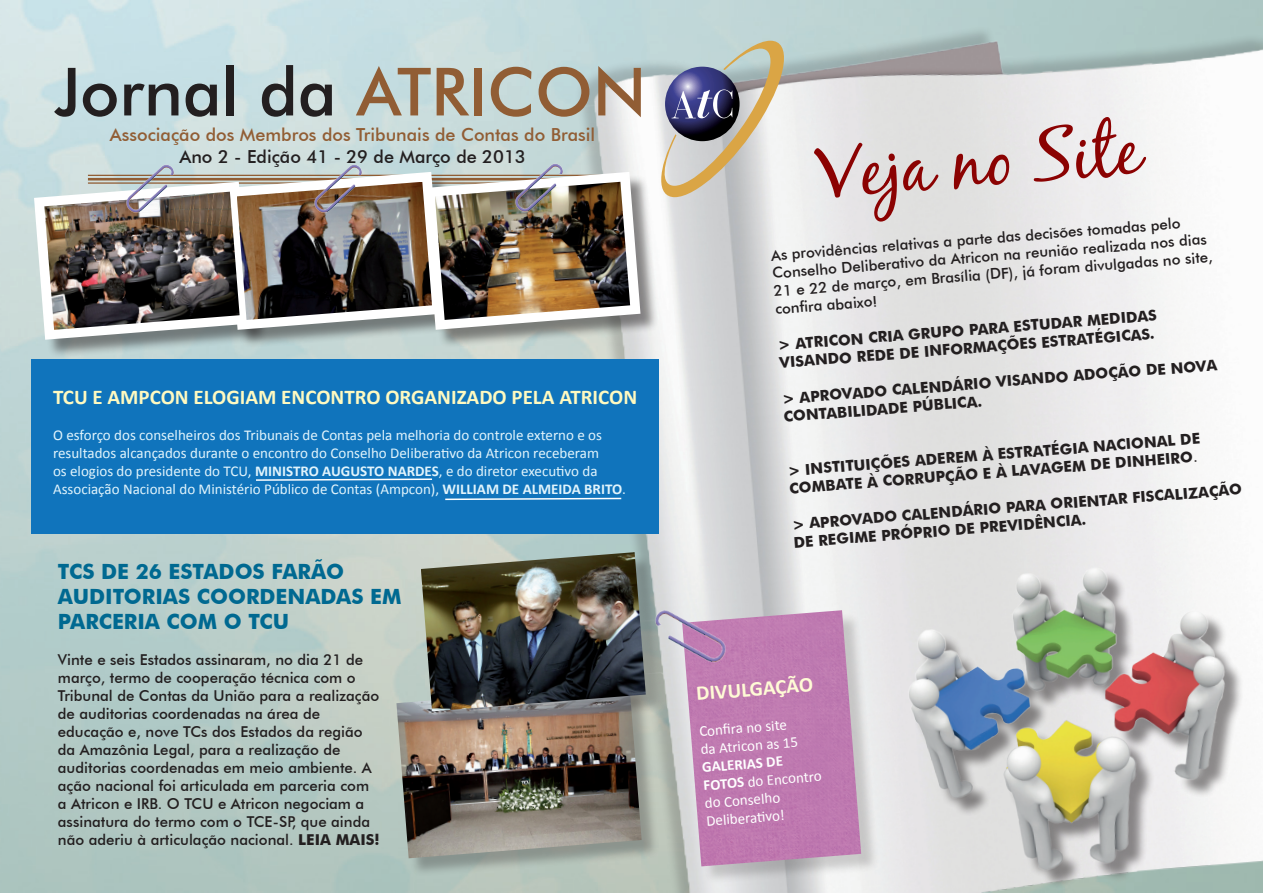
<style>
.page{position:relative;width:1263px;height:893px;background:#fff}
.page>*{position:absolute;margin:0;border:0;box-sizing:border-box;transform-origin:0 0}
.t1{font:75px "Black Jack";color:#8b0202}
.t2{font:500 66.6px "Futura BT";color:#231f20}
.t3{font:700 21px/25.2px "Futura BT";color:#006991}
.t4{font:700 21px "Calibri";color:#fffac1}
.t5{font:700 21px "Calibri";color:#fffbd6}
.t6{font:500 18px "Futura BT";color:#915d34}
.t7{font:500 18px "Futura BT";color:#231f20}
.t8{font:500 15px/18px "Futura BT";color:#231f20}
.t9{font:15px/18px "Calibri";color:#e1f4fc}
.t10{font:700 15px/18px "Futura BT";color:#231f20}
.t11{font:15px/18px "Calibri";color:#fff}
.s1{color:#915d34}
.s2{font-weight:700}
.s3{font-weight:500}
</style>
<div class="page">
<img style="left:1px;top:0;width:1262px;height:893px">
<img style="left:578px;top:3px;width:685px;height:890px">
<div style="left:685px;top:613px;width:195px;height:272px;background:#231f20;opacity:.2"></div>
<img style="left:682px;top:610px;width:179px;height:256px">
<svg style="left:661px;top:41px;width:123px;height:156px;background:#b0adaa"></svg>
<img style="left:877px;top:545px;width:384px;height:345px">
<div style="left:399px;top:687px;width:261px;height:190px;background:#231f20;opacity:.3"></div>
<img style="left:396px;top:685px;width:246px;height:173px">
<div style="left:423px;top:555px;width:241px;height:175px;background:#231f20;opacity:.3"></div>
<img style="left:421px;top:552px;width:225px;height:159px">
<img style="left:642px;top:585px;width:96px;height:100px">
<div style="left:36px;top:184px;width:233px;height:174px;background:#231f20;opacity:.5"></div>
<div style="left:229px;top:174px;width:232px;height:174px;background:#231f20;opacity:.5"></div>
<div style="left:427px;top:174px;width:232px;height:174px;background:#231f20;opacity:.5"></div>
<svg style="left:33px;top:171px;width:608px;height:170px"></svg>
<img style="left:44px;top:192px;width:196px;height:138px">
<img style="left:237px;top:182px;width:195px;height:138px">
<img style="left:435px;top:182px;width:195px;height:138px">
<img style="left:120px;top:156px;width:58px;height:63px">
<img style="left:308px;top:156px;width:58px;height:63px">
<img style="left:509px;top:155px;width:58px;height:63px">
<div style="left:32px;top:359px;width:627px;height:174px;background:#1074bc"></div>
<svg style="left:256px;top:478px;width:176px;height:3px"></svg>
<svg style="left:445px;top:497px;width:177px;height:4px"></svg>
<h2 class="t2" style="left:54px;top:51px;width:594px">Jornal da <span class="s1">ATRICON</span></h2>
<p class="t6" style="left:110px;top:124px;width:487px">Associação dos Membros dos Tribunais de Contas do Brasil</p>
<p class="t7" style="left:179px;top:145px;width:348px">Ano 2 - Edição 41 - 29 de Março de 2013</p>
<h3 class="t4" style="left:53px;top:383px;width:586px">TCU E AMPCON ELOGIAM ENCONTRO ORGANIZADO PELA ATRICON</h3>
<p class="t9" style="left:53px;top:426px;width:574px">O esforço dos conselheiros dos Tribunais de Contas pela melhoria do controle externo e os resultados alcançados durante o encontro do Conselho Deliberativo da Atricon receberam<br>os elogios do presidente do TCU, <span class="s2">MINISTRO AUGUSTO NARDES</span>, e do diretor executivo da Associação Nacional do Ministério Público de Contas (Ampcon), <span class="s2">WILLIAM DE ALMEIDA BRITO</span>.</p>
<h3 class="t3" style="left:58px;top:558px;width:345px">TCS DE 26 ESTADOS FARÃO<br>AUDITORIAS COORDENADAS EM<br>PARCERIA COM O TCU</h3>
<p class="t8" style="left:58px;top:651px;width:323px">Vinte e seis Estados assinaram, no dia 21 de março, termo de cooperação técnica com o Tribunal de Contas da União para a realização de auditorias coordenadas na área de educação e, nove TCs dos Estados da região da Amazônia Legal, para a realização de auditorias coordenadas em meio ambiente. A ação nacional foi articulada em parceria com a Atricon e IRB. O TCU e Atricon negociam a assinatura do termo com o TCE-SP, que ainda não aderiu à articulação nacional. <span class="s2">LEIA MAIS!</span></p>
<h1 class="t1" style="left:812px;top:129px;width:327px;rotate:-5deg">Veja no Site</h1>
<p class="t8" style="left:770px;top:248px;width:442px;rotate:-5deg">As providências relativas a parte das decisões tomadas pelo<br>Conselho Deliberativo da Atricon na reunião realizada nos dias<br>21 e 22 de março, em Brasília (DF), já foram divulgadas no site,</p>
<p class="t8" style="left:774px;top:300px;width:104px;rotate:-5deg">confi ra abaixo!</p>
<p class="t10" style="left:777px;top:338px;width:381px;rotate:-5deg">&gt; ATRICON CRIA GRUPO PARA ESTUDAR MEDIDAS<br>VISANDO REDE DE INFORMAÇÕES ESTRATÉGICAS.</p>
<p class="t10" style="left:781px;top:392px;width:438px;line-height:17px;rotate:-5deg">&gt; APROVADO CALENDÁRIO VISANDO ADOÇÃO DE NOVA<br>CONTABILIDADE PÚBLICA.</p>
<p class="t10" style="left:787px;top:463px;width:415px;rotate:-5deg">&gt; INSTITUIÇÕES ADEREM À ESTRATÉGIA NACIONAL DE<br>COMBATE À CORRUPÇÃO E À LAVAGEM DE DINHEIRO<span class="s3">.</span></p>
<p class="t10" style="left:791px;top:518px;width:453px;line-height:17.2px;rotate:-5deg">&gt; APROVADO CALENDÁRIO PARA ORIENTAR FISCALIZAÇÃO<br>DE REGIME PRÓPRIO DE PREVIDÊNCIA.</p>
<h3 class="t5" style="left:695px;top:680px;width:119px;rotate:-4deg">DIVULGAÇÃO</h3>
<p class="t11" style="left:698px;top:723px;width:99px;rotate:-5deg">Confi ra no site da Atricon as 15</p>
<p class="t11" style="left:701px;top:759px;width:120px;rotate:-5deg"><span class="s2">GALERIAS DE<br>FOTOS</span> do Encontro do Conselho<br>Deliberati vo!</p>
</div>
